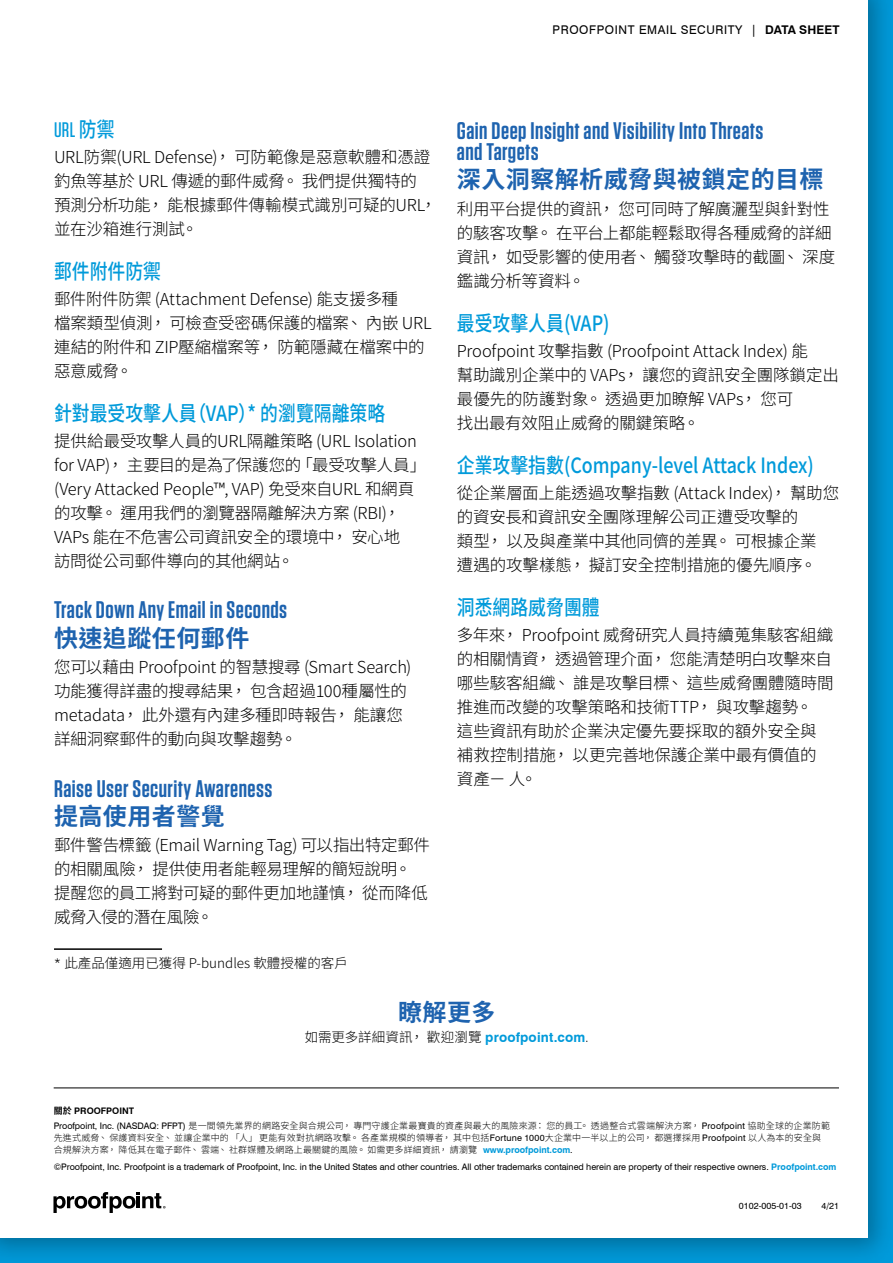
<style>
.page{position:relative;width:893px;height:1263px;background:#fff}
.page>*{position:absolute;margin:0;border:0;box-sizing:border-box;transform-origin:0 0}
.t1{font:600 24px/21px "Tungsten";letter-spacing:.02em;color:#1e63af}
.t2{font:700 24px "Noto Sans TC";letter-spacing:.02em;color:#1e63af}
.t3{font:500 21px "Noto Sans TC";color:#009ada;scale:.85 1}
.t4{font:500 21px "Tungsten";color:#009ada}
.t5{font:300 16.5px/24px "Noto Sans TC";letter-spacing:-.015em;color:#000}
.t6{font:700 13.5px "Swiss 721 BT";letter-spacing:.01em;color:#009ada}
.t7{font:300 13.5px "Noto Sans TC";color:#000}
.t8{font:12px "Swiss 721 BT";letter-spacing:.05em;color:#000}
.t9{font:300 9px/12px "Noto Sans TC";letter-spacing:.02em;color:#000}
.t10{font:9px "Swiss 721 BT";letter-spacing:-.005em;color:#000}
.t11{font:700 9px "Swiss 721 BT";color:#000}
.s1{font-weight:700}
.s2{font-family:"Noto Sans TC"}
.s3{font-family:"Swiss 721 BT"}
.s4{font-family:"Noto Sans TC";font-weight:300;color:#000}
.s5{font-weight:300;color:#000}
.s6{font-family:"Swiss 721 BT";font-weight:400}
.s7{font-family:"Swiss 721 BT";font-weight:700;color:#009ada}
.s8{font-weight:700;color:#009ada}
</style>
<div class="page">
<div style="left:0;top:0;width:893px;height:1263px;background:#000;opacity:.3"></div>
<div style="left:0;top:0;width:868px;height:1237px;background:#fff"></div>
<hr style="left:54px;top:1088px;width:785px;height:1px;background:#000">
<svg style="left:53px;top:1192px;width:113px;height:21px"></svg>
<hr style="left:54px;top:948px;width:108px;height:2px;background:#000">
<p class="t8" style="left:553px;top:22px;width:288px">PROOFPOINT EMAIL SECURITY | <span class="s1">DATA SHEET</span></p>
<p class="t4" style="left:54px;top:118px;width:62px">URL <span class="s2">防禦</span></p>
<p class="t5" style="left:54px;top:145px;width:384px">URL防禦(URL Defense)， 可防範像是惡意軟體和憑證釣魚等基於 URL 傳遞的郵件威脅。 我們提供獨特的預測分析功能， 能根據郵件傳輸模式識別可疑的URL，並在沙箱進行測試。</p>
<p class="t3" style="left:54px;top:259px;width:128px">郵件附件防禦</p>
<p class="t5" style="left:54px;top:287px;width:379px">郵件附件防禦 (Attachment Defense) 能支援多種<br>檔案類型偵測， 可檢查受密碼保護的檔案、 內嵌 URL連結的附件和 ZIP壓縮檔案等， 防範隱藏在檔案中的惡意威脅。</p>
<p class="t3" style="left:54px;top:401px;width:391px">針對最受攻擊人員（VAP）* 的瀏覽隔離策略</p>
<p class="t5" style="left:54px;top:429px;width:374px">提供給最受攻擊人員的URL隔離策略 (URL Isolation for VAP)， 主要目的是為了保護您的「最受攻擊人員」(Very Attacked People™, VAP) 免受來自URL 和網頁的攻擊。 運用我們的瀏覽器隔離解決方案 (RBI)，<br>VAPs 能在不危害公司資訊安全的環境中， 安心地<br>訪問從公司郵件導向的其他網站。</p>
<h1 class="t1" style="left:54px;top:600px;width:235px">Track Down Any Email in Seconds</h1>
<h1 class="t2" style="left:54px;top:624px;width:197px">快速追蹤任何郵件</h1>
<p class="t5" style="left:54px;top:655px;width:359px">您可以藉由 Proofpoint 的智慧搜尋 (Smart Search)功能獲得詳盡的搜尋結果， 包含超過100種屬性的metadata， 此外還有內建多種即時報告， 能讓您詳細洞察郵件的動向與攻擊趨勢。</p>
<h1 class="t1" style="left:54px;top:778px;width:220px">Raise User Security Awareness</h1>
<h1 class="t2" style="left:54px;top:803px;width:172px">提高使用者警覺</h1>
<p class="t5" style="left:54px;top:833px;width:377px">郵件警告標籤 (Email Warning Tag) 可以指出特定郵件的相關風險， 提供使用者能輕易理解的簡短說明。提醒您的員工將對可疑的郵件更加地謹慎， 從而降低威脅入侵的潛在風險。</p>
<p class="t7" style="left:54px;top:955px;width:295px"><span class="s3">*</span> 此產品僅適用已獲得 P-bundles 軟體授權的客戶</p>
<h1 class="t1" style="left:457px;top:121px;width:308px">Gain Deep Insight and Visibility Into Threats and Targets</h1>
<h1 class="t2" style="left:457px;top:166px;width:368px">深入洞察解析威脅與被鎖定的目標</h1>
<p class="t5" style="left:457px;top:197px;width:380px">利用平台提供的資訊， 您可同時了解廣灑型與針對性的駭客攻擊。 在平台上都能輕鬆取得各種威脅的詳細資訊， 如受影響的使用者、 觸發攻擊時的截圖、 深度鑑識分析等資料。</p>
<p class="t3" style="left:457px;top:311px;width:181px">最受攻擊人員(VAP)</p>
<p class="t5" style="left:457px;top:339px;width:383px">Proofpoint 攻擊指數 (Proofpoint Attack Index) 能<br>幫助識別企業中的 VAPs， 讓您的資訊安全團隊鎖定出最優先的防護對象。 透過更加瞭解 VAPs， 您可<br>找出最有效阻止威脅的關鍵策略。</p>
<p class="t3" style="left:457px;top:453px;width:422px">企業攻擊指數(Company-level Attack Index)</p>
<p class="t5" style="left:457px;top:481px;width:384px">從企業層面上能透過攻擊指數 (Attack Index)， 幫助您的資安長和資訊安全團隊理解公司正遭受攻擊的<br>類型， 以及與產業中其他同儕的差異。 可根據企業<br>遭遇的攻擊樣態， 擬訂安全控制措施的優先順序。</p>
<p class="t3" style="left:457px;top:595px;width:170px">洞悉網路威脅團體</p>
<p class="t5" style="left:457px;top:623px;width:378px">多年來， Proofpoint 威脅研究人員持續蒐集駭客組織的相關情資， 透過管理介面， 您能清楚明白攻擊來自哪些駭客組織、 誰是攻擊目標、 這些威脅團體隨時間推進而改變的攻擊策略和技術TTP， 與攻擊趨勢。<br>這些資訊有助於企業決定優先要採取的額外安全與補救控制措施， 以更完善地保護企業中最有價值的資產－ 人。</p>
<h1 class="t2" style="left:398px;top:999px;width:99px">瞭解更多</h1>
<p class="t6" style="left:305px;top:1029px;width:286px"><span class="s4">如需更多詳細資訊， 歡迎瀏覽</span> proofpoint.com<span class="s5">.</span></p>
<p class="t11" style="left:54px;top:1105px;width:82px"><span class="s2">關於</span> PROOFPOINT</p>
<p class="t9" style="left:54px;top:1119px;width:778px"><span class="s6">Proofpoint, Inc. (NASDAQ: PFPT)</span> 是一間領先業界的網路安全與合規公司， 專門守護企業最寶貴的資產與最大的風險來源： 您的員工。 透過整合式雲端解決方案， <span class="s6">Proofpoint</span> 協助全球的企業防範先進式威脅、 保護資料安全、 並讓企業中的 「人」 更能有效對抗網路攻擊。 各產業規模的領導者， 其中包括<span class="s6">Fortune 1000</span>大企業中一半以上的公司， 都選擇採用 <span class="s6">Proofpoint</span> 以人為本的安全與合規解決方案， 降低其在電子郵件、 雲端、 社群媒體及網路上最關鍵的風險。 如需更多詳細資訊， 請瀏覽 <span class="s7">www.proofpoint.com</span><span class="s6">.</span></p>
<p class="t10" style="left:54px;top:1161px;width:784px">©Proofpoint, Inc. Proofpoint is a trademark of Proofpoint, Inc. in the United States and other countries. All other trademarks contained herein are property of their respective owners. <span class="s8">Proofpoint.com</span></p>
<p class="t10" style="left:739px;top:1200px;width:64px">0102-005-01-03</p>
<p class="t10" style="left:821px;top:1200px;width:19px">4/21</p>
</div>
